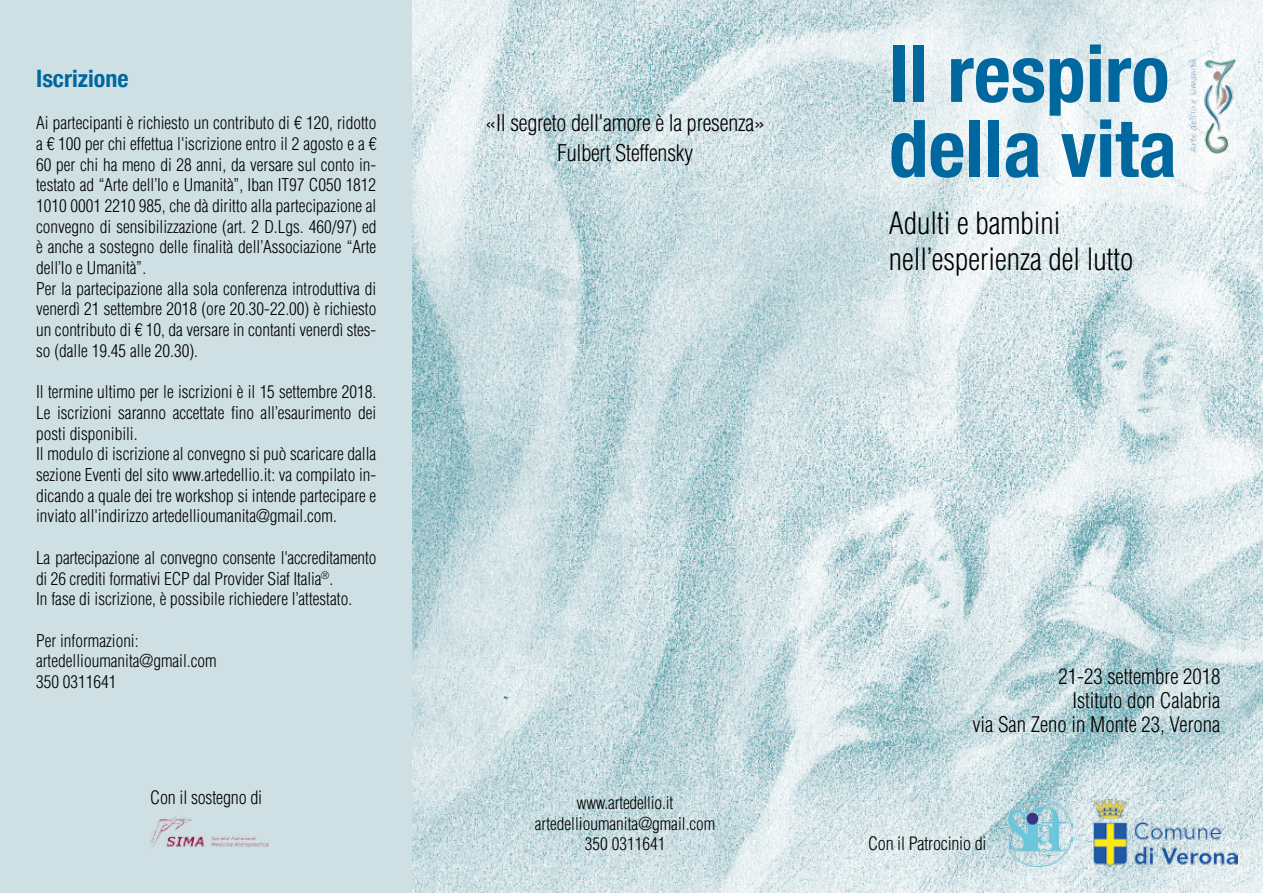
<style>
.page{position:relative;width:1263px;height:893px;background:#fff}
.page>*{position:absolute;margin:0;border:0;box-sizing:border-box;transform-origin:0 0}
.t1{font:700 condensed 79.5px/75px "Helvetica Neue";color:#00679f}
.t2{font:300 condensed 30px/36px "Helvetica LT Std";color:#000}
.t3{font:700 condensed 24px "Helvetica Neue";color:#00679f}
.t4{font:300 condensed 22.5px/30px "Helvetica LT Std";letter-spacing:-.01em;color:#000;text-align:center}
.t5{font:300 condensed 21px/24px "Helvetica LT Std";color:#000;text-align:right}
.t6{font:300 condensed 18px "Helvetica LT Std";letter-spacing:-.01em;color:#000}
.t7{font:300 condensed 17.25px/20.7px "Helvetica LT Std";color:#000}
</style>
<div class="page">
<div style="left:0;top:0;width:412px;height:893px;background:#cfe0e4"></div>
<img style="left:412px;top:0;width:851px;height:893px">
<img style="left:150px;top:816px;width:119px;height:32px">
<img style="left:1009px;top:798px;width:64px;height:69px">
<img style="left:1094px;top:799px;width:143px;height:68px">
<img style="left:1186px;top:57px;width:51px;height:98px">
<h3 class="t3" style="left:36px;top:58px;width:94px">Iscrizione</h3>
<p class="t7" style="left:36px;top:112px;width:342px">Ai partecipanti è richiesto un contributo di € 120, ridotto a € 100 per chi effettua l'iscrizione entro il 2 agosto e a € 60 per chi ha meno di 28 anni, da versare sul conto in&shy;testato ad “Arte dell’Io e Umanità”, Iban IT97 C050 1812<br>1010 0001 2210 985, che dà diritto alla partecipazione al convegno di sensibilizzazione (art. 2 D.Lgs. 460/97) ed è anche a sostegno delle finalità dell’Associazione “Arte dell’Io e Umanità”.<br>Per la partecipazione alla sola conferenza introduttiva di venerdì 21 settembre 2018 (ore 20.30-22.00) è richiesto un contributo di € 10, da versare in contanti venerdì stes&shy;so (dalle 19.45 alle 20.30).</p>
<p class="t7" style="left:36px;top:382px;width:342px">Il termine ultimo per le iscrizioni è il 15 settembre 2018.<br>Le iscrizioni saranno accettate fino all’esaurimento dei posti disponibili.<br>Il modulo di iscrizione al convegno si può scaricare dalla sezione Eventi del sito www.artedellio.it: va compilato in&shy;dicando a quale dei tre workshop si intende partecipare e inviato all'indirizzo artedellioumanita@gmail.com.</p>
<p class="t7" style="left:36px;top:547px;width:342px">La partecipazione al convegno consente l'accreditamento di 26 crediti formativi ECP dal Provider Siaf Italia<sup>®</sup>.<br>In fase di iscrizione, è possibile richiedere l’attestato.</p>
<p class="t7" style="left:36px;top:630px;width:182px">Per informazioni: artedellioumanita@gmail.com<br>350 0311641</p>
<p class="t6" style="left:150px;top:786px;width:113px">Con il sostegno di</p>
<h3 class="t4" style="left:485px;top:108px;width:282px">«Il segreto dell'amore è la presenza»<br>Fulbert Steffensky</h3>
<h1 class="t1" style="left:889px;top:31px;width:290px">Il respiro della vita</h1>
<h2 class="t2" style="left:889px;top:205px;width:246px">Adulti e bambini nell’esperienza del lutto</h2>
<p class="t7" style="left:535px;top:792px;width:182px;text-align:center">www.artedellio.it artedellioumanita@gmail.com<br>350 0311641</p>
<p class="t5" style="left:972px;top:665px;width:249px">21-23 settembre 2018<br>Istituto don Calabria<br>via San Zeno in Monte 23, Verona</p>
<p class="t6" style="left:868px;top:833px;width:120px">Con il Patrocinio di</p>
</div>
